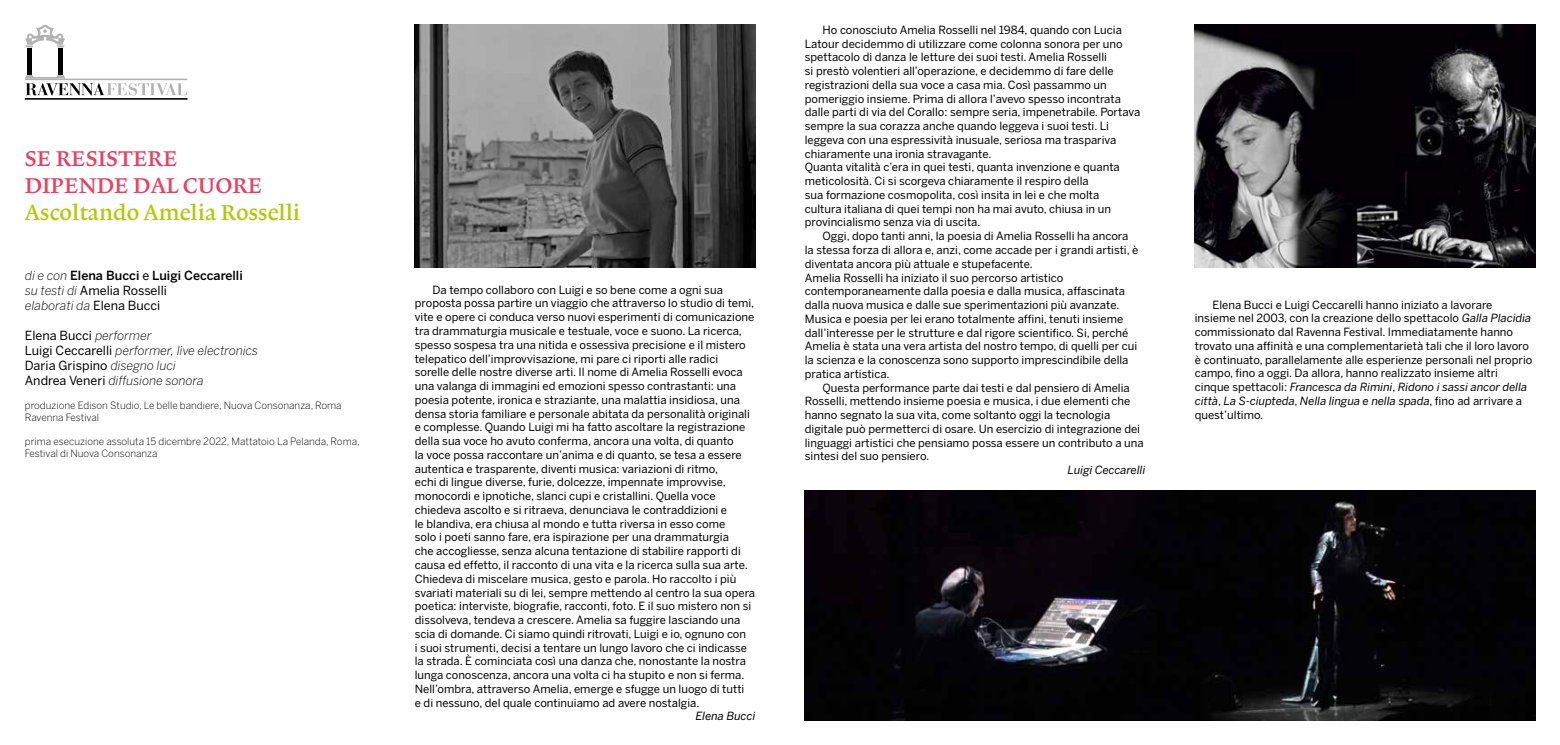
<style>
.page{position:relative;width:1560px;height:745px;background:#fff}
.page>*{position:absolute;margin:0;border:0;box-sizing:border-box;transform-origin:0 0}
.t1{font:22.5px/27px "Lexicon No 1 Roman B";color:#e93f62}
.t2{font:22.5px "Lexicon No 1 Roman B";color:#afca0b}
.t3{font:italic 300 12.5px/15px "Benton Sans";color:#000}
.t4{font:11.25px/13.8px "Benton Sans";color:#000}
.t5{font:italic 11.25px "Benton Sans";color:#000}
.t6{font:300 10px/12px "Benton Sans";color:#000}
.s1{font-weight:500;font-style:normal}
.s2{font-weight:400;font-style:normal}
.s3{font-style:italic}
</style>
<div class="page">
<div style="left:58px;top:48px;width:5px;height:26px;background:#000"></div>
<svg style="left:25px;top:25px;width:40px;height:22px"></svg>
<div style="left:27px;top:48px;width:5px;height:26px;background:#000"></div>
<svg style="left:25px;top:75px;width:162px;height:25px"></svg>
<img style="left:415px;top:25px;width:340px;height:242px">
<img style="left:1194px;top:25px;width:340px;height:242px">
<img style="left:804px;top:490px;width:730px;height:230px">
<h1 class="t1" style="left:25px;top:144px;width:239px">SE RESISTERE<br>DIPENDE DAL CUORE</h1>
<h1 class="t2" style="left:25px;top:199px;width:277px">Ascoltando Amelia Rosselli</h1>
<p class="t3" style="left:25px;top:267px;width:219px">di e con <span class="s1">Elena Bucci</span> <span class="s2">e</span> <span class="s1">Luigi Ceccarelli </span>su testi di <span class="s2">Amelia Rosselli<br></span>elaborati da <span class="s2">Elena Bucci</span></p>
<p class="t3" style="left:25px;top:327px;width:235px"><span class="s2">Elena Bucci</span> performer<br><span class="s2">Luigi Ceccarelli</span> performer, live electronics<br><span class="s2">Daria Grispino</span> disegno luci<br><span class="s2">Andrea Veneri</span> diffusione sonora</p>
<p class="t6" style="left:25px;top:399px;width:318px">produzione Edison Studio, Le belle bandiere, Nuova Consonanza, Roma<br>Ravenna Festival</p>
<p class="t6" style="left:25px;top:435px;width:336px">prima esecuzione assoluta 15 dicembre 2022, Mattatoio La Pelanda, Roma,<br>Festival di Nuova Consonanza</p>
<p class="t4" style="left:415px;top:282px;width:342px;text-indent:18px">Da tempo collaboro con Luigi e so bene come a ogni sua proposta possa partire un viaggio che attraverso lo studio di temi, vite e opere ci conduca verso nuovi esperimenti di comunicazione tra drammaturgia musicale e testuale, voce e suono. La ricerca, spesso sospesa tra una nitida e ossessiva precisione e il mistero telepatico dell’improvvisazione, mi pare ci riporti alle radici sorelle delle nostre diverse arti. Il nome di Amelia Rosselli evoca una valanga di immagini ed emozioni spesso contrastanti: una poesia potente, ironica e straziante, una malattia insidiosa, una densa storia familiare e personale abitata da personalità originali e complesse. Quando Luigi mi ha fatto ascoltare la registrazione della sua voce ho avuto conferma, ancora una volta, di quanto<br>la voce possa raccontare un’anima e di quanto, se tesa a essere autentica e trasparente, diventi musica: variazioni di ritmo,<br>echi di lingue diverse, furie, dolcezze, impennate improvvise, monocordi e ipnotiche, slanci cupi e cristallini. Quella voce chiedeva ascolto e si ritraeva, denunciava le contraddizioni e<br>le blandiva, era chiusa al mondo e tutta riversa in esso come<br>solo i poeti sanno fare, era ispirazione per una drammaturgia<br>che accogliesse, senza alcuna tentazione di stabilire rapporti di causa ed effetto, il racconto di una vita e la ricerca sulla sua arte.<br>Chiedeva di miscelare musica, gesto e parola. Ho raccolto i più svariati materiali su di lei, sempre mettendo al centro la sua opera poetica: interviste, biografie, racconti, foto. E il suo mistero non si dissolveva, tendeva a crescere. Amelia sa fuggire lasciando una scia di domande. Ci siamo quindi ritrovati, Luigi e io, ognuno con<br>i suoi strumenti, decisi a tentare un lungo lavoro che ci indicasse la strada. È cominciata così una danza che, nonostante la nostra lunga conoscenza, ancora una volta ci ha stupito e non si ferma.<br>Nell’ombra, attraverso Amelia, emerge e sfugge un luogo di tutti<br>e di nessuno, del quale continuiamo ad avere nostalgia.</p>
<p class="t5" style="left:695px;top:709px;width:61px">Elena Bucci</p>
<p class="t4" style="left:804px;top:23px;width:337px;text-indent:18px">Ho conosciuto Amelia Rosselli nel 1984, quando con Lucia Latour decidemmo di utilizzare come colonna sonora per uno spettacolo di danza le letture dei suoi testi. Amelia Rosselli<br>si prestò volentieri all’operazione, e decidemmo di fare delle registrazioni della sua voce a casa mia. Così passammo un pomeriggio insieme. Prima di allora l’avevo spesso incontrata dalle parti di via del Corallo: sempre seria, impenetrabile. Portava sempre la sua corazza anche quando leggeva i suoi testi. Li leggeva con una espressività inusuale, seriosa ma traspariva chiaramente una ironia stravagante.<br>Quanta vitalità c’era in quei testi, quanta invenzione e quanta meticolosità. Ci si scorgeva chiaramente il respiro della<br>sua formazione cosmopolita, così insita in lei e che molta<br>cultura italiana di quei tempi non ha mai avuto, chiusa in un provincialismo senza via di uscita.</p>
<p class="t4" style="left:804px;top:229px;width:335px;text-indent:18px">Oggi, dopo tanti anni, la poesia di Amelia Rosselli ha ancora la stessa forza di allora e, anzi, come accade per i grandi artisti, è diventata ancora più attuale e stupefacente.<br>Amelia Rosselli ha iniziato il suo percorso artistico contemporaneamente dalla poesia e dalla musica, affascinata dalla nuova musica e dalle sue sperimentazioni più avanzate.<br>Musica e poesia per lei erano totalmente affini, tenuti insieme dall’interesse per le strutture e dal rigore scientifico. Si, perché Amelia è stata una vera artista del nostro tempo, di quelli per cui la scienza e la conoscenza sono supporto imprescindibile della pratica artistica.</p>
<p class="t4" style="left:804px;top:380px;width:340px;text-indent:18px">Questa performance parte dai testi e dal pensiero di Amelia Rosselli, mettendo insieme poesia e musica, i due elementi che hanno segnato la sua vita, come soltanto oggi la tecnologia digitale può permetterci di osare. Un esercizio di integrazione dei linguaggi artistici che pensiamo possa essere un contributo a una sintesi del suo pensiero.</p>
<p class="t5" style="left:1067px;top:463px;width:79px">Luigi Ceccarelli</p>
<p class="t4" style="left:1194px;top:297px;width:339px;text-indent:18px">Elena Bucci e Luigi Ceccarelli hanno iniziato a lavorare insieme nel 2003, con la creazione dello spettacolo <span class="s3">Galla Placidia </span>commissionato dal Ravenna Festival. Immediatamente hanno trovato una affinità e una complementarietà tali che il loro lavoro è continuato, parallelamente alle esperienze personali nel proprio campo, fino a oggi. Da allora, hanno realizzato insieme altri cinque spettacoli: <span class="s3">Francesca da Rimini</span>, <span class="s3">Ridono i sassi ancor della città</span>, <span class="s3">La S-ciupteda</span>, <span class="s3">Nella lingua e nella spada</span>, fino ad arrivare a quest’ultimo.</p>
</div>
